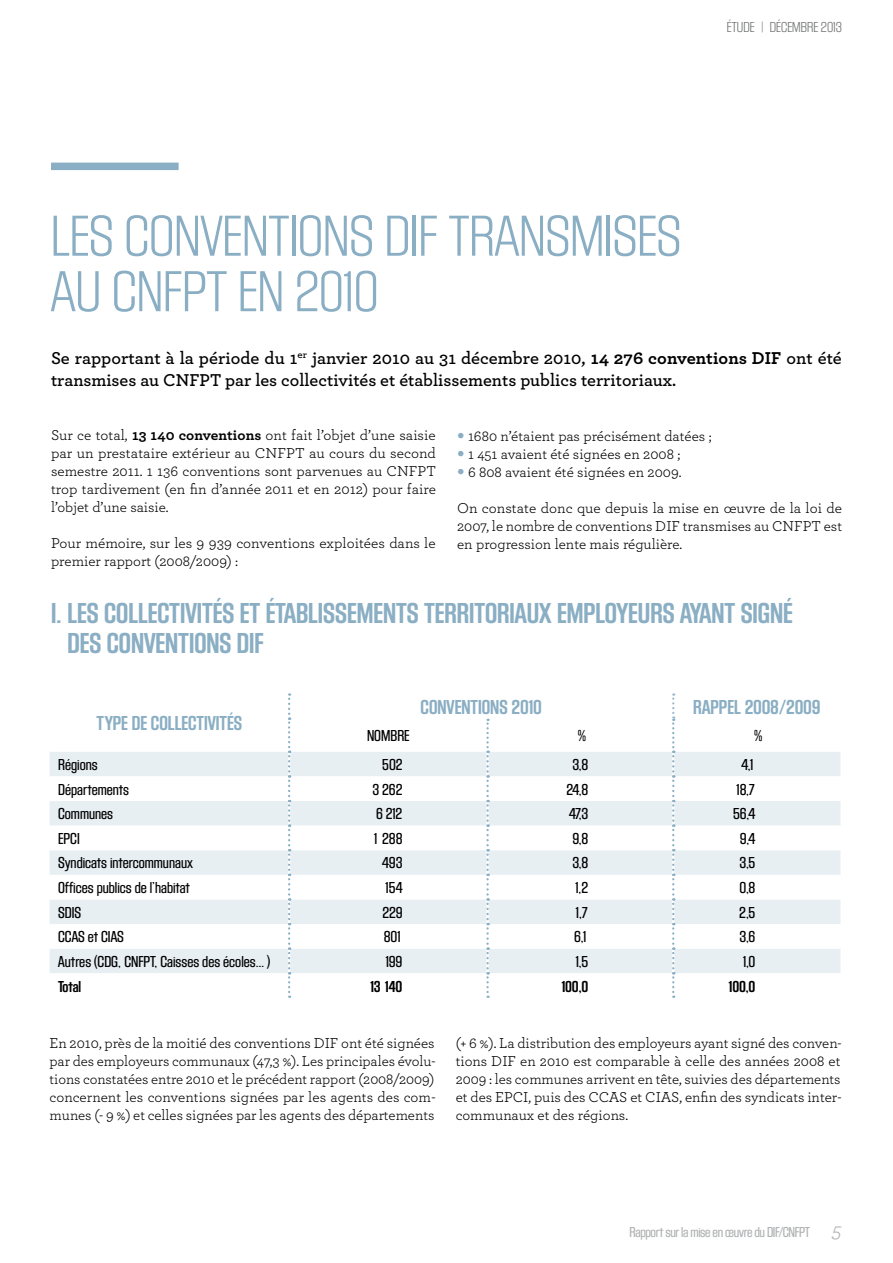
<style>
.page{position:relative;width:893px;height:1263px;background:#fff}
.page>*{position:absolute;margin:0;border:0;box-sizing:border-box;transform-origin:0 0}
.t1{font:60px/55.5px "Block Gothic Light Cond";color:#8aaec3}
.t2{font:30px/30px "Block Gothic Bold Cond";color:#8aaec3}
.t3{font:21px "Block Gothic Bold Cond";letter-spacing:-.01em;color:#8aaec3}
.t4{font:600 18px/21.6px "Archer";color:#000}
.t5{font:16.5px "Block Gothic Med Cond";color:#000}
.t6{font:16.5px "Block Gothic Bold Cond";letter-spacing:-.115em;color:#000}
.t7{font:15px/18px "Archer";color:#000;text-align:justify}
.t8{font:15px "Block Gothic Med Cond";letter-spacing:-.025em;color:#b1b3b4}
.t9{font:15px "Block Gothic Light Cond";color:#707172}
.s1{font-weight:700}
.s2{font-family:"Univers";font-weight:100;font-stretch:ultra-condensed;color:#8aaec3}
.s3{font-family:"Archer";font-style:italic;font-size:21px}
</style>
<div class="page">
<div style="left:51px;top:163px;width:128px;height:7px;background:#8aaec3"></div>
<div style="left:50px;top:752px;width:238px;height:24px;background:#e8eff3"></div>
<svg style="left:50px;top:801px;width:238px;height:172px;fill:#e8eff3"></svg>
<svg style="left:288px;top:693px;width:552px;height:305px"></svg>
<p class="t9" style="left:727px;top:19px;width:117px">ÉTUDE | DÉCEMBRE 2013</p>
<h1 class="t1" style="left:51px;top:211px;width:518px">LES CONVENTIONS DIF TRANSMISES<br>AU CNFPT EN 2010</h1>
<p class="t4" style="left:51px;top:347px;width:792px">Se rapportant à la période du 1<sup>er</sup> janvier 2010 au 31 décembre 2010, <span class="s1">14 276 conventions DIF</span> ont été transmises au CNFPT par les collectivités et établissements publics territoriaux.</p>
<p class="t7" style="left:51px;top:426px;width:387px">Sur ce total, <span class="s1">13 140 conventions</span> ont fait l’objet d’une saisie par un prestataire extérieur au CNFPT au cours du second semestre 2011. 1 136 conventions sont parvenues au CNFPT trop tardivement (en fin d’année 2011 et en 2012) pour faire l’objet d’une saisie.</p>
<p class="t7" style="left:51px;top:534px;width:386px">Pour mémoire, sur les 9 939 conventions exploitées dans le premier rapport (2008/2009) :</p>
<p class="t7" style="left:457px;top:426px;width:256px"><span class="s2">•</span> 1680 n’étaient pas précisément datées ;</p>
<p class="t7" style="left:457px;top:444px;width:225px"><span class="s2">•</span> 1 451 avaient été signées en 2008 ;</p>
<p class="t7" style="left:457px;top:462px;width:226px"><span class="s2">•</span> 6 808 avaient été signées en 2009.</p>
<p class="t7" style="left:457px;top:498px;width:386px">On constate donc que depuis la mise en œuvre de la loi de 2007, le nombre de conventions DIF transmises au CNFPT est en progression lente mais régulière.</p>
<h2 class="t2" style="left:68px;top:599px;width:727px;text-indent:-17px">I. LES COLLECTIVITÉS ET ÉTABLISSEMENTS TERRITORIAUX EMPLOYEURS AYANT SIGNÉ<br>DES CONVENTIONS DIF</h2>
<h3 class="t3" style="left:97px;top:712px;width:93px">TYPEDE COLLECTIVITÉS</h3>
<h3 class="t3" style="left:421px;top:696px;width:9px">CONVENTIONS</h3>
<h3 class="t3" style="left:512px;top:696px;width:32px">2010</h3>
<h3 class="t3" style="left:693px;top:696px;width:129px">RAPPEL 2008/2009</h3>
<p class="t5" style="left:367px;top:727px;width:44px">NOMBRE</p>
<p class="t5" style="left:577px;top:727px;width:12px">%</p>
<p class="t5" style="left:753px;top:727px;width:12px">%</p>
<p class="t5" style="left:58px;top:756px;width:41px">Régions</p>
<p class="t5" style="left:382px;top:756px;width:22px">502</p>
<p class="t5" style="left:572px;top:756px;width:17px">3,8</p>
<p class="t5" style="left:741px;top:756px;width:15px">4,1</p>
<p class="t5" style="left:58px;top:780px;width:72px">Départements</p>
<p class="t5" style="left:372px;top:780px;width:32px">3 262</p>
<p class="t5" style="left:566px;top:780px;width:23px">24,8</p>
<p class="t5" style="left:735px;top:780px;width:22px">18,7</p>
<p class="t5" style="left:58px;top:805px;width:57px">Communes</p>
<p class="t5" style="left:376px;top:805px;width:28px">6 212</p>
<p class="t5" style="left:569px;top:805px;width:21px">47,3</p>
<p class="t5" style="left:733px;top:805px;width:24px">56,4</p>
<p class="t5" style="left:58px;top:830px;width:23px">EPCI</p>
<p class="t5" style="left:372px;top:830px;width:32px">1 288</p>
<p class="t5" style="left:572px;top:830px;width:17px">9,8</p>
<p class="t5" style="left:740px;top:830px;width:17px">9,4</p>
<p class="t5" style="left:58px;top:854px;width:136px">Syndicats intercommunaux</p>
<p class="t5" style="left:382px;top:854px;width:22px">493</p>
<p class="t5" style="left:572px;top:854px;width:17px">3,8</p>
<p class="t5" style="left:740px;top:854px;width:17px">3,5</p>
<p class="t5" style="left:58px;top:879px;width:133px">Offices publics de l’habitat</p>
<p class="t5" style="left:384px;top:879px;width:20px">154</p>
<p class="t5" style="left:574px;top:879px;width:16px">1,2</p>
<p class="t5" style="left:740px;top:879px;width:17px">0,8</p>
<p class="t5" style="left:58px;top:903px;width:25px">SDIS</p>
<p class="t5" style="left:382px;top:903px;width:22px">229</p>
<p class="t5" style="left:574px;top:903px;width:15px">1,7</p>
<p class="t5" style="left:739px;top:903px;width:18px">2,5</p>
<p class="t5" style="left:58px;top:928px;width:67px">CCAS et CIAS</p>
<p class="t5" style="left:384px;top:928px;width:20px">801</p>
<p class="t5" style="left:574px;top:928px;width:16px">6,1</p>
<p class="t5" style="left:740px;top:928px;width:17px">3,6</p>
<p class="t5" style="left:58px;top:953px;width:214px">Autres (CDG, CNFPT, Caisses des écoles…)</p>
<p class="t5" style="left:384px;top:953px;width:20px">199</p>
<p class="t5" style="left:574px;top:953px;width:16px">1,5</p>
<p class="t5" style="left:741px;top:953px;width:16px">1,0</p>
<p class="t6" style="left:58px;top:977px;width:25px">TOTAL</p>
<p class="t6" style="left:369px;top:977px;width:35px">13 140</p>
<p class="t6" style="left:560px;top:977px;width:29px">100,0</p>
<p class="t6" style="left:728px;top:977px;width:29px">100,0</p>
<p class="t7" style="left:50px;top:1034px;width:387px">En 2010, près de la moitié des conventions DIF ont été signées par des employeurs communaux (47,3 %). Les principales évolu&shy;tions constatées entre 2010 et le précédent rapport (2008/2009) concernent les conventions signées par les agents des com&shy;munes (- 9 %) et celles signées par les agents des départements</p>
<p class="t7" style="left:456px;top:1034px;width:387px">(+ 6 %). La distribution des employeurs ayant signé des conven&shy;tions DIF en 2010 est comparable à celle des années 2008 et 2009 : les communes arrivent en tête, suivies des départements et des EPCI, puis des CCAS et CIAS, enfin des syndicats inter&shy;communaux et des régions.</p>
<p class="t8" style="left:629px;top:1225px;width:214px">Rapport sur la mise en œuvre du DIF/CNFPT <span class="s3">5</span></p>
</div>
